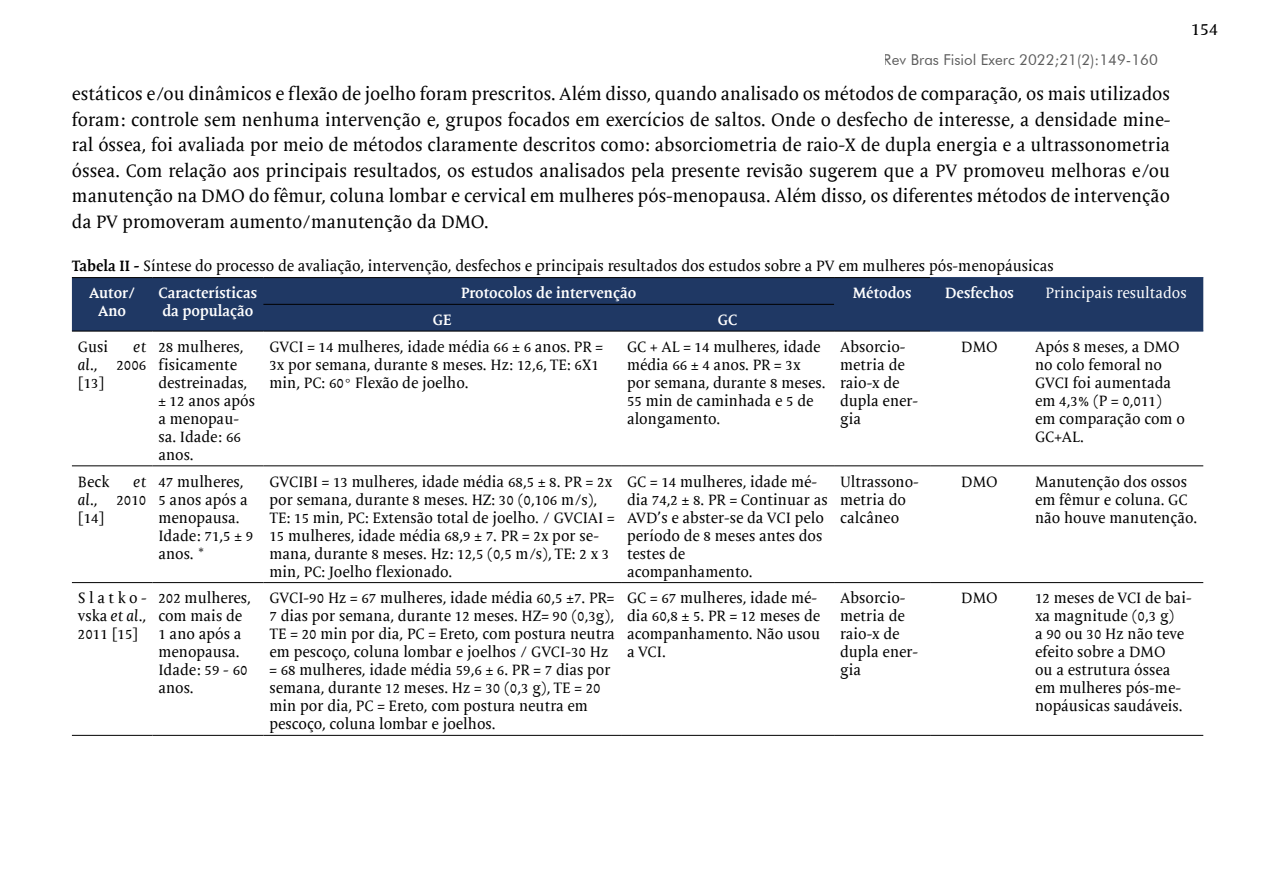
<style>
.page{position:relative;width:1263px;height:893px;background:#fff}
.page>*{position:absolute;margin:0;border:0;box-sizing:border-box;transform-origin:0 0}
.t1{font:18px/25.5px "Mantika Book W01";color:#000;text-align:justify}
.t2{font:15px/18px "Mantika Book W01";color:#000}
.t3{font:700 15px/18px "Mantika Book W01";color:#fff}
.t4{font:15px "Futura BT";color:#000}
.t5{font:15px "Mantika Book W01";color:#fff}
.s1{font-weight:700}
.s2{font-weight:700;color:#fff}
.s3{font-style:italic}
</style>
<div class="page">
<div style="left:72px;top:278px;width:1131px;height:53px;background:#1f3864"></div>
<hr style="left:72px;top:277px;width:80px;height:1px;background:#000">
<hr style="left:152px;top:277px;width:111px;height:1px;background:#000">
<hr style="left:263px;top:277px;width:358px;height:1px;background:#000">
<hr style="left:621px;top:277px;width:213px;height:1px;background:#000">
<hr style="left:834px;top:277px;width:96px;height:1px;background:#000">
<hr style="left:930px;top:277px;width:99px;height:1px;background:#1f3864">
<hr style="left:1029px;top:277px;width:174px;height:1px;background:#1f3864">
<hr style="left:263px;top:304px;width:358px;height:1px;background:#000">
<hr style="left:621px;top:304px;width:213px;height:1px;background:#000">
<hr style="left:72px;top:331px;width:80px;height:1px;background:#000">
<hr style="left:152px;top:331px;width:111px;height:1px;background:#000">
<hr style="left:263px;top:331px;width:358px;height:1px;background:#000">
<hr style="left:621px;top:331px;width:213px;height:1px;background:#000">
<hr style="left:834px;top:331px;width:96px;height:1px;background:#000">
<hr style="left:72px;top:465px;width:80px;height:1px;background:#000">
<hr style="left:152px;top:465px;width:111px;height:1px;background:#000">
<hr style="left:263px;top:465px;width:358px;height:1px;background:#000">
<hr style="left:621px;top:465px;width:213px;height:1px;background:#000">
<hr style="left:834px;top:465px;width:96px;height:1px;background:#000">
<hr style="left:930px;top:465px;width:99px;height:1px;background:#000">
<hr style="left:1029px;top:465px;width:174px;height:1px;background:#000">
<hr style="left:72px;top:582px;width:80px;height:1px;background:#000">
<hr style="left:152px;top:582px;width:111px;height:1px;background:#000">
<hr style="left:263px;top:582px;width:358px;height:1px;background:#000">
<hr style="left:621px;top:582px;width:213px;height:1px;background:#000">
<hr style="left:834px;top:582px;width:96px;height:1px;background:#000">
<hr style="left:930px;top:582px;width:99px;height:1px;background:#000">
<hr style="left:1029px;top:582px;width:174px;height:1px;background:#000">
<hr style="left:930px;top:331px;width:99px;height:1px;background:#1f3864">
<hr style="left:1029px;top:331px;width:174px;height:1px;background:#1f3864">
<hr style="left:72px;top:735px;width:80px;height:1px;background:#000">
<hr style="left:152px;top:735px;width:111px;height:1px;background:#000">
<hr style="left:263px;top:735px;width:358px;height:1px;background:#000">
<hr style="left:621px;top:735px;width:213px;height:1px;background:#000">
<hr style="left:834px;top:735px;width:96px;height:1px;background:#000">
<hr style="left:930px;top:735px;width:99px;height:1px;background:#000">
<hr style="left:1029px;top:735px;width:174px;height:1px;background:#000">
<p class="t4" style="left:884px;top:50px;width:276px">Rev Bras Fisiol Exerc 2022;21(2):149-160</p>
<p class="t1" style="left:1191px;top:16px;width:28px">154</p>
<p class="t1" style="left:72px;top:81px;width:1100px">estáticos e/ou dinâmicos e flexão de joelho foram prescritos. Além disso, quando analisado os métodos de comparação, os mais utilizados foram: controle sem nenhuma intervenção e, grupos focados em exercícios de saltos. Onde o desfecho de interesse, a densidade mine&shy;ral óssea, foi avaliada por meio de métodos claramente descritos como: absorciometria de raio-X de dupla energia e a ultrassonometria óssea. Com relação aos principais resultados, os estudos analisados pela presente revisão sugerem que a PV promoveu melhoras e/ou manutenção na DMO do fêmur, coluna lombar e cervical em mulheres pós-menopausa. Além disso, os diferentes métodos de intervenção da PV promoveram aumento/manutenção da DMO.</p>
<p class="t2" style="left:89px;top:253px;width:966px;line-height:27.2px;text-indent:-17px"><span class="s1">Tabela II -</span> Síntese do processo de avaliação, intervenção, desfechos e principais resultados dos estudos sobre a PV em mulheres pós-menopáusicas<br><span class="s2">Autor/</span></p>
<p class="t3" style="left:98px;top:302px;width:30px">Ano</p>
<p class="t3" style="left:159px;top:284px;width:100px">Características da população</p>
<p class="t3" style="left:461px;top:284px;width:177px">Protocolos de intervenção</p>
<p class="t3" style="left:853px;top:284px;width:60px">Métodos</p>
<p class="t3" style="left:945px;top:284px;width:70px">Desfechos</p>
<p class="t5" style="left:1045px;top:284px;width:143px">Principais resultados</p>
<p class="t3" style="left:433px;top:311px;width:20px">GE</p>
<p class="t3" style="left:718px;top:311px;width:21px">GC</p>
<p class="t2" style="left:78px;top:338px;width:70px;text-align:justify;text-indent:55px"><span class="s3">et al</span>., 2006 [13]</p>
<p class="t2" style="left:158px;top:338px;width:98px">28 mulheres, fisicamente destreinadas, ± 12 anos após a menopau&shy;sa. Idade: 66 anos.</p>
<p class="t2" style="left:269px;top:338px;width:335px">GVCI = 14 mulheres, idade média 66 ± 6 anos. PR =<br>3x por semana, durante 8 meses. Hz: 12,6, TE: 6X1 min, PC: 60° Flexão de joelho.</p>
<p class="t2" style="left:627px;top:338px;width:200px">GC + AL = 14 mulheres, idade média 66 ± 4 anos. PR = 3x por semana, durante 8 meses.<br>55 min de caminhada e 5 de alongamento.</p>
<p class="t2" style="left:840px;top:338px;width:80px">Absorcio&shy;metria de raio-x de dupla ener&shy;gia</p>
<p class="t2" style="left:961px;top:338px;width:38px">DMO</p>
<p class="t2" style="left:1035px;top:338px;width:151px">Após 8 meses, a DMO no colo femoral no<br>GVCI foi aumentada em 4,3% (P = 0,011) em comparação com o<br>GC+AL.</p>
<p class="t2" style="left:78px;top:473px;width:33px">Beck</p>
<p class="t2" style="left:78px;top:338px;width:32px">Gusi</p>
<p class="t2" style="left:78px;top:473px;width:70px;text-align:justify;text-indent:55px"><span class="s3">et al</span>., 2010 [14]</p>
<p class="t2" style="left:158px;top:473px;width:96px">47 mulheres,<br>5 anos após a menopausa.<br>Idade: 71,5 ± 9 anos. *</p>
<p class="t2" style="left:269px;top:473px;width:347px">GVCIBI = 13 mulheres, idade média 68,5 ± 8. PR = 2x por semana, durante 8 meses. HZ: 30 (0,106 m/s), TE: 15 min, PC: Extensão total de joelho. / GVCIAI = 15 mulheres, idade média 68,9 ± 7. PR = 2x por se&shy;mana, durante 8 meses. Hz: 12,5 (0,5 m/s), TE: 2 x 3 min, PC: Joelho flexionado.</p>
<p class="t2" style="left:627px;top:473px;width:202px">GC = 14 mulheres, idade mé&shy;dia 74,2 ± 8. PR = Continuar as<br>AVD’s e abster-se da VCI pelo período de 8 meses antes dos testes de<br>acompanhamento.</p>
<p class="t2" style="left:840px;top:473px;width:80px">Ultrassono&shy;metria do calcâneo</p>
<p class="t2" style="left:961px;top:473px;width:38px">DMO</p>
<p class="t2" style="left:1035px;top:473px;width:164px">Manutenção dos ossos em fêmur e coluna. GC não houve manutenção.</p>
<p class="t2" style="left:78px;top:589px;width:70px;text-align:justify">Slatko&shy;vska <span class="s3">et al</span>., 2011 [15]</p>
<p class="t2" style="left:158px;top:589px;width:94px">202 mulheres, com mais de<br>1 ano após a menopausa.<br>Idade: 59 - 60 anos.</p>
<p class="t2" style="left:269px;top:589px;width:347px">GVCI-90 Hz = 67 mulheres, idade média 60,5 ±7. PR= 7 dias por semana, durante 12 meses. HZ= 90 (0,3g), TE = 20 min por dia, PC = Ereto, com postura neutra em pescoço, coluna lombar e joelhos / GVCI-30 Hz = 68 mulheres, idade média 59,6 ± 6. PR = 7 dias por semana, durante 12 meses. Hz = 30 (0,3 g), TE = 20 min por dia, PC = Ereto, com postura neutra em pescoço, coluna lombar e joelhos.</p>
<p class="t2" style="left:627px;top:589px;width:195px">GC = 67 mulheres, idade mé&shy;dia 60,8 ± 5. PR = 12 meses de acompanhamento. Não usou a VCI.</p>
<p class="t2" style="left:840px;top:589px;width:80px">Absorcio&shy;metria de raio-x de dupla ener&shy;gia</p>
<p class="t2" style="left:961px;top:589px;width:38px">DMO</p>
<p class="t2" style="left:1035px;top:589px;width:158px">12 meses de VCI de bai&shy;xa magnitude (0,3 g)<br>a 90 ou 30 Hz não teve efeito sobre a DMO<br>ou a estrutura óssea em mulheres pós-me&shy;nopáusicas saudáveis.</p>
</div>
